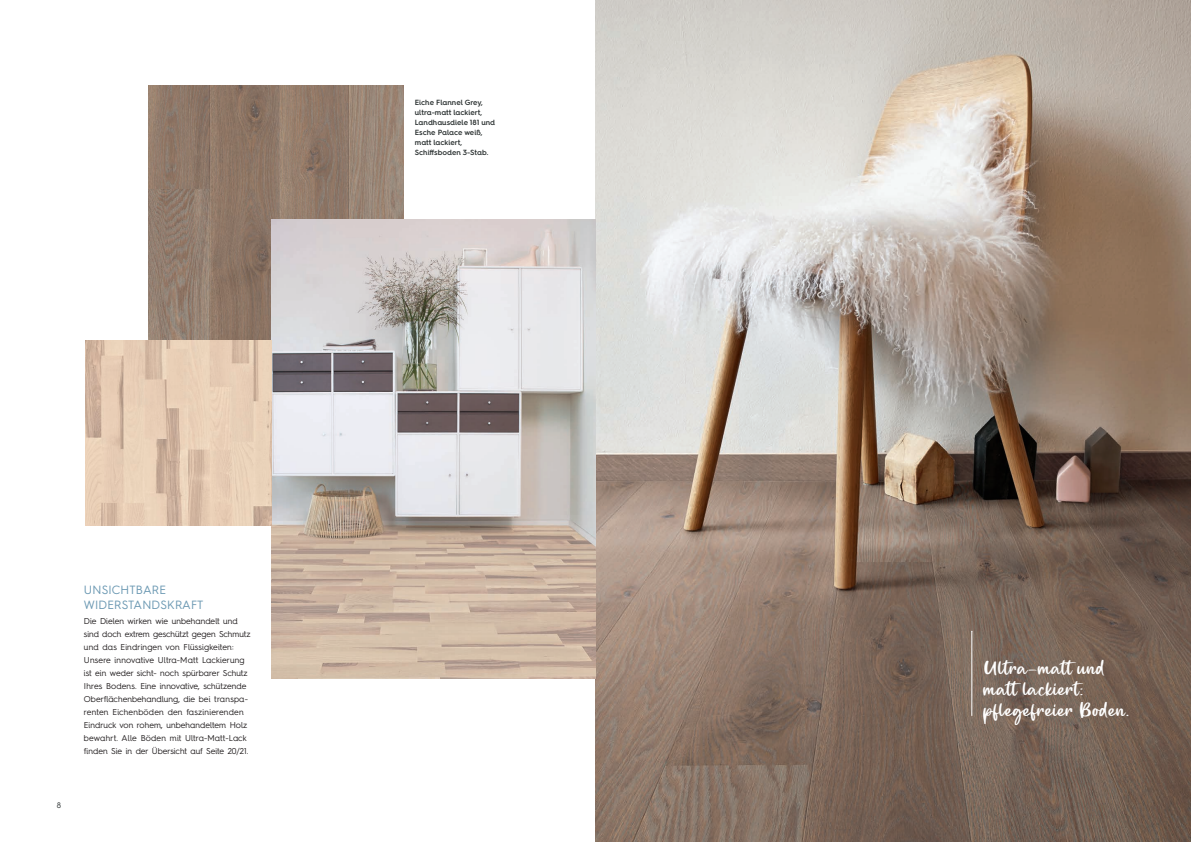
<style>
.page{position:relative;width:1191px;height:842px;background:#fff}
.page>*{position:absolute;margin:0;border:0;box-sizing:border-box;transform-origin:0 0}
.t1{font:16px "Winter Day Script";letter-spacing:.015em;color:#fff}
.t2{font:12px "Hurme Geometric Sans 4";letter-spacing:.015em;color:#6c99b3}
.t3{font:8.5px/13px "Hurme Geometric Sans 4";color:#231f20}
.t4{font:8px "Hurme Geometric Sans 4";color:#2d3333}
.t5{font:600 7.5px/10px "Hurme Geometric Sans 4";letter-spacing:-.005em;color:#2d3333}
</style>
<div class="page">
<img style="left:595px;top:0;width:596px;height:842px">
<img style="left:148px;top:85px;width:255px;height:255px">
<img style="left:271px;top:220px;width:324px;height:459px">
<img style="left:86px;top:340px;width:185px;height:186px">
<hr style="left:971px;top:631px;width:1px;height:85px;background:#fff">
<p class="t5" style="left:415px;top:98px;width:70px">Eiche Flannel Grey,</p>
<p class="t5" style="left:415px;top:108px;width:69px">ultra-matt lackiert,</p>
<p class="t5" style="left:415px;top:118px;width:82px">Landhausdiele 181 und<br>Esche Palace weiß,</p>
<p class="t5" style="left:415px;top:138px;width:49px">matt lackiert,</p>
<p class="t5" style="left:415px;top:148px;width:75px">Schiffsboden 3-Stab.</p>
<p class="t4" style="left:57px;top:799px;width:6px">8</p>
<p class="t2" style="left:84px;top:581px;width:83px">UNSICHTBARE</p>
<p class="t2" style="left:84px;top:596px;width:121px">WIDERSTANDSKRAFT</p>
<p class="t3" style="left:84px;top:614px;width:168px">Die Dielen wirken wie unbehandelt und sind doch extrem geschützt gegen Schmutz und das Eindringen von Flüssigkeiten:<br>Unsere innovative Ultra-Matt Lackierung ist ein weder sicht- noch spürbarer Schutz Ihres Bodens. Eine innovative, schützende Oberflächenbehandlung, die bei transpa&shy;renten Eichenböden den faszinierenden Eindruck von rohem, unbehandeltem Holz bewahrt. Alle Böden mit Ultra-Matt-Lack finden Sie in der Übersicht auf Seite 20/21.</p>
<p class="t1" style="left:983px;top:659px;width:123px">Ultra-matt und</p>
<p class="t1" style="left:983px;top:680px;width:102px">matt lackiert:</p>
<p class="t1" style="left:983px;top:701px;width:148px">pflegefreier Boden.</p>
</div>
